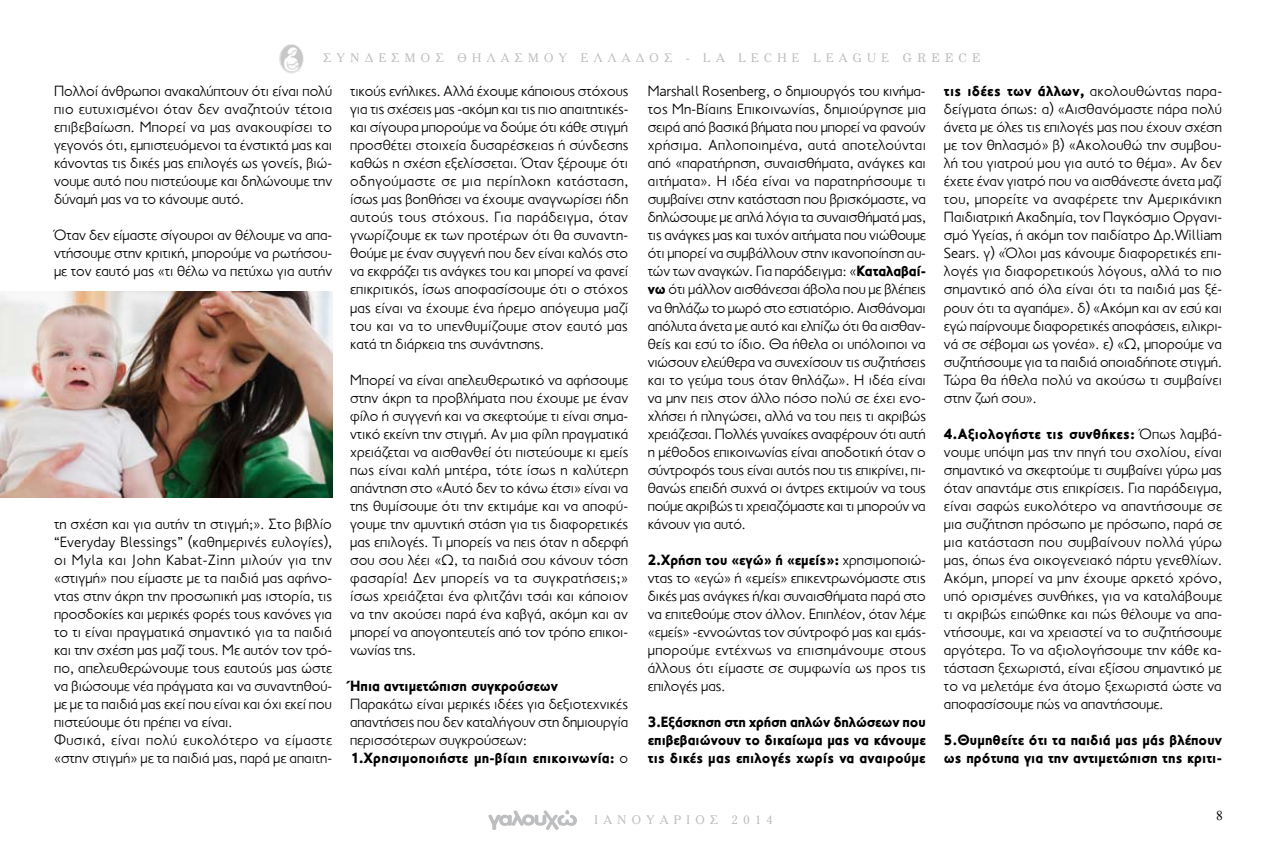
<style>
.page{position:relative;width:1276px;height:851px;background:#fff}
.page>*{position:absolute;margin:0;border:0;box-sizing:border-box;transform-origin:0 0}
.t1{font:300 15px/18px "PF Transport";color:#000;text-align:justify}
.t2{font:900 15px/18px "PF Transport";letter-spacing:.005em;color:#000;text-align:justify}
.t3{font:13.5px "Times New Roman";color:#000}
.t4{font:12px "PF Cheltenham";letter-spacing:.45em;color:#bcbdc0}
.s1{font-family:"PF Century"}
.s2{font-weight:900}
</style>
<div class="page">
<img style="left:279px;top:44px;width:25px;height:29px">
<img style="left:0;top:291px;width:333px;height:206px">
<svg style="left:488px;top:810px;width:89px;height:19px"></svg>
<p class="t4" style="left:323px;top:51px;width:658px">ΣΥΝΔΕΣΜΟΣ ΘΗΛΑΣΜΟΥ ΕΛΛΑΔΟΣ - LA LECHE LEAGUE <span class="s1">GREECE</span></p>
<p class="t1" style="left:54px;top:82px;width:280px">Πολλοί άνθρωποι ανακαλύπτουν ότι είναι πολύ πιο ευτυχισμένοι όταν δεν αναζητούν τέτοια επιβεβαίωση. Μπορεί να μας ανακουφίσει το γεγονός ότι, εμπιστευόμενοι τα ένστικτά μας και κάνοντας τις δικές μας επιλογές ως γονείς, βιώ&shy;νουμε αυτό που πιστεύουμε και δηλώνουμε την δύναμή μας να το κάνουμε αυτό.</p>
<p class="t1" style="left:54px;top:226px;width:280px">Όταν δεν είμαστε σίγουροι αν θέλουμε να απα&shy;ντήσουμε στην κριτική, μπορούμε να ρωτήσου&shy;με τον εαυτό μας «τι θέλω να πετύχω για αυτήν</p>
<p class="t1" style="left:350px;top:82px;width:280px">τικούς ενήλικες. Αλλά έχουμε κάποιους στόχους για τις σχέσεις μας -ακόμη και τις πιο απαιτητικές&shy;και σίγουρα μπορούμε να δούμε ότι κάθε στιγμή προσθέτει στοιχεία δυσαρέσκειας ή σύνδεσης καθώς η σχέση εξελίσσεται. Όταν ξέρουμε ότι οδηγούμαστε σε μια περίπλοκη κατάσταση, ίσως μας βοηθήσει να έχουμε αναγνωρίσει ήδη αυτούς τους στόχους. Για παράδειγμα, όταν γνωρίζουμε εκ των προτέρων ότι θα συναντη&shy;θούμε με έναν συγγενή που δεν είναι καλός στο να εκφράζει τις ανάγκες του και μπορεί να φανεί επικριτικός, ίσως αποφασίσουμε ότι ο στόχος μας είναι να έχουμε ένα ήρεμο απόγευμα μαζί του και να το υπενθυμίζουμε στον εαυτό μας κατά τη διάρκεια της συνάντησης.</p>
<p class="t1" style="left:350px;top:370px;width:280px">Μπορεί να είναι απελευθερωτικό να αφήσουμε στην άκρη τα προβλήματα που έχουμε με έναν φίλο ή συγγενή και να σκεφτούμε τι είναι σημα&shy;ντικό εκείνη την στιγμή. Αν μια φίλη πραγματικά χρειάζεται να αισθανθεί ότι πιστεύουμε κι εμείς πως είναι καλή μητέρα, τότε ίσως η καλύτερη απάντηση στο «Αυτό δεν το κάνω έτσι» είναι να της θυμίσουμε ότι την εκτιμάμε και να αποφύ&shy;γουμε την αμυντική στάση για τις διαφορετικές μας επιλογές. Τι μπορείς να πεις όταν η αδερφή σου σου λέει «Ω, τα παιδιά σου κάνουν τόση φασαρία! Δεν μπορείς να τα συγκρατήσεις;» ίσως χρειάζεται ένα φλιτζάνι τσάι και κάποιον να την ακούσει παρά ένα καβγά, ακόμη και αν μπορεί να απογοητευτείς από τον τρόπο επικοι&shy;νωνίας της.</p>
<p class="t2" style="left:350px;top:676px;width:209px">Ήπια αντιμετώπιση συγκρούσεων</p>
<p class="t1" style="left:350px;top:694px;width:280px;text-align:left">Παρακάτω είναι μερικές ιδέες για δεξιοτεχνικές απαντήσεις που δεν καταλήγουν στη δημιουργία περισσότερων συγκρούσεων:<br><span class="s2">1.Χρησιμοποιήστε μη-βίαιη επικοινωνία:</span> ο</p>
<p class="t1" style="left:944px;top:82px;width:280px"><span class="s2">τις ιδέες των άλλων,</span> ακολουθώντας παρα&shy;δείγματα όπως: α) «Αισθανόμαστε πάρα πολύ άνετα με όλες τις επιλογές μας που έχουν σχέση με τον θηλασμό» β) «Ακολουθώ την συμβου&shy;λή του γιατρού μου για αυτό το θέμα». Αν δεν έχετε έναν γιατρό που να αισθάνεστε άνετα μαζί του, μπορείτε να αναφέρετε την Αμερικάνικη Παιδιατρική Ακαδημία, τον Παγκόσμιο Οργανι&shy;σμό Υγείας, ή ακόμη τον παιδίατρο Δρ.William Sears. γ) «Όλοι μας κάνουμε διαφορετικές επι&shy;λογές για διαφορετικούς λόγους, αλλά το πιο σημαντικό από όλα είναι ότι τα παιδιά μας ξέ&shy;ρουν ότι τα αγαπάμε». δ) «Ακόμη και αν εσύ και εγώ παίρνουμε διαφορετικές αποφάσεις, ειλικρι&shy;νά σε σέβομαι ως γονέα». ε) «Ω, μπορούμε να συζητήσουμε για τα παιδιά οποιαδήποτε στιγμή.<br>Τώρα θα ήθελα πολύ να ακούσω τι συμβαίνει στην ζωή σου».</p>
<p class="t1" style="left:944px;top:424px;width:280px"><span class="s2">4.Αξιολογήστε τις συνθήκες:</span> Όπως λαμβά&shy;νουμε υπόψη μας την πηγή του σχολίου, είναι σημαντικό να σκεφτούμε τι συμβαίνει γύρω μας όταν απαντάμε στις επικρίσεις. Για παράδειγμα, είναι σαφώς ευκολότερο να απαντήσουμε σε μια συζήτηση πρόσωπο με πρόσωπο, παρά σε μια κατάσταση που συμβαίνουν πολλά γύρω μας, όπως ένα οικογενειακό πάρτυ γενεθλίων.<br>Ακόμη, μπορεί να μην έχουμε αρκετό χρόνο, υπό ορισμένες συνθήκες, για να καταλάβουμε τι ακριβώς ειπώθηκε και πώς θέλουμε να απα&shy;ντήσουμε, και να χρειαστεί να το συζητήσουμε αργότερα. Το να αξιολογήσουμε την κάθε κα&shy;τάσταση ξεχωριστά, είναι εξίσου σημαντικό με το να μελετάμε ένα άτομο ξεχωριστά ώστε να αποφασίσουμε πώς να απαντήσουμε.</p>
<p class="t2" style="left:944px;top:730px;width:280px">5.Θυμηθείτε ότι τα παιδιά μας μάς βλέπουν ως πρότυπα για την αντιμετώπιση της κριτι-</p>
<p class="t1" style="left:648px;top:82px;width:280px">Marshall Rosenberg, ο δημιουργός του κινήμα&shy;τος Μη-Βίαιης Επικοινωνίας, δημιούργησε μια σειρά από βασικά βήματα που μπορεί να φανούν χρήσιμα. Απλοποιημένα, αυτά αποτελούνται από «παρατήρηση, συναισθήματα, ανάγκες και αιτήματα». Η ιδέα είναι να παρατηρήσουμε τι συμβαίνει στην κατάσταση που βρισκόμαστε, να δηλώσουμε με απλά λόγια τα συναισθήματά μας, τις ανάγκες μας και τυχόν αιτήματα που νιώθουμε ότι μπορεί να συμβάλλουν στην ικανοποίηση αυ&shy;τών των αναγκών. Για παράδειγμα: «<span class="s2">Καταλαβαί&shy;νω</span> ότι μάλλον αισθάνεσαι άβολα που με βλέπεις να θηλάζω το μωρό στο εστιατόριο. Αισθάνομαι απόλυτα άνετα με αυτό και ελπίζω ότι θα αισθαν&shy;θείς και εσύ το ίδιο. Θα ήθελα οι υπόλοιποι να νιώσουν ελεύθερα να συνεχίσουν τις συζητήσεις και το γεύμα τους όταν θηλάζω». Η ιδέα είναι να μην πεις στον άλλο πόσο πολύ σε έχει ενο&shy;χλήσει ή πληγώσει, αλλά να του πεις τι ακριβώς χρειάζεσαι. Πολλές γυναίκες αναφέρουν ότι αυτή η μέθοδος επικοινωνίας είναι αποδοτική όταν ο σύντροφός τους είναι αυτός που τις επικρίνει, πι&shy;θανώς επειδή συχνά οι άντρες εκτιμούν να τους πούμε ακριβώς τι χρειαζόμαστε και τι μπορούν να κάνουν για αυτό.</p>
<p class="t1" style="left:648px;top:550px;width:280px"><span class="s2">2.Χρήση του «εγώ» ή «εμείς»:</span> χρησιμοποιώ&shy;ντας το «εγώ» ή «εμείς» επικεντρωνόμαστε στις δικές μας ανάγκες ή/και συναισθήματα παρά στο να επιτεθούμε στον άλλον. Επιπλέον, όταν λέμε «εμείς» -εννοώντας τον σύντροφό μας και εμάς&shy;μπορούμε εντέχνως να επισημάνουμε στους άλλους ότι είμαστε σε συμφωνία ως προς τις επιλογές μας.</p>
<p class="t2" style="left:648px;top:712px;width:279px">3.Εξάσκηση στη χρήση απλών δηλώσεων που επιβεβαιώνουν το δικαίωμα μας να κάνουμε τις δικές μας επιλογές χωρίς να αναιρούμε</p>
<p class="t1" style="left:54px;top:514px;width:280px;text-align:left">τη σχέση και για αυτήν τη στιγμή;». Στο βιβλίο “Everyday Blessings” (καθημερινές ευλογίες), οι Myla και John Kabat-Zinn μιλούν για την «στιγμή» που είμαστε με τα παιδιά μας αφήνο&shy;ντας στην άκρη την προσωπική μας ιστορία, τις προσδοκίες και μερικές φορές τους κανόνες για το τι είναι πραγματικά σημαντικό για τα παιδιά και την σχέση μας μαζί τους. Με αυτόν τον τρό&shy;πο, απελευθερώνουμε τους εαυτούς μας ώστε να βιώσουμε νέα πράγματα και να συναντηθού&shy;με με τα παιδιά μας εκεί που είναι και όχι εκεί που πιστεύουμε ότι πρέπει να είναι.<br>Φυσικά, είναι πολύ ευκολότερο να είμαστε «στην στιγμή» με τα παιδιά μας, παρά με απαιτη-</p>
<p class="t4" style="left:594px;top:812px;width:180px">ΙΑΝΟΥΑΡΙΟΣ 2014</p>
<p class="t3" style="left:1216px;top:806px;width:8px">8</p>
</div>
